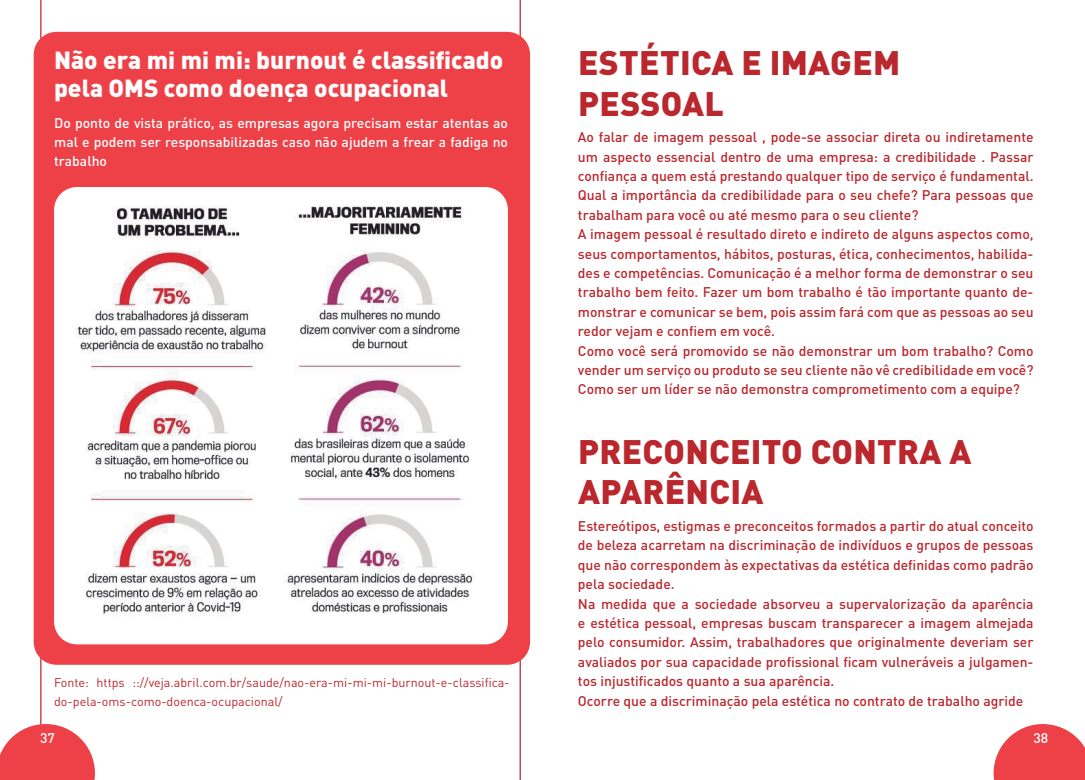
<style>
.page{position:relative;width:1085px;height:780px;background:#fff}
.page>*{position:absolute;margin:0;border:0;box-sizing:border-box;transform-origin:0 0}
.t1{font:900 33.62px/40.4px "DIN Pro";letter-spacing:.01em;color:#ba272d}
.t2{font:900 24.5px/27.8px "DIN Pro";color:#fff}
.t3{font:500 13.88px/19.4px "DIN Pro";color:#ba272d}
.t4{font:500 13.88px/19.4px "DIN Pro";color:#fff;text-align:justify}
.t5{font:12.5px/19.4px "DIN Pro";color:#ba272d}
</style>
<div class="page">
<svg style="left:0;top:724px;width:95px;height:56px"></svg>
<svg style="left:993px;top:724px;width:91px;height:56px"></svg>
<div style="left:34px;top:32px;width:496px;height:632px;background:#ee4047;border-radius:23px"></div>
<div style="left:54px;top:187px;width:454px;height:457px;background:#fff;border-radius:23px"></div>
<img style="left:76px;top:206px;width:190px;height:410px">
<img style="left:283px;top:205px;width:191px;height:407px">
<h2 class="t2" style="left:54px;top:45px;width:450px">Não era mi mi mi: burnout é classificado pela OMS como doença ocupacional</h2>
<p class="t4" style="left:54px;top:112px;width:455px">Do ponto de vista prático, as empresas agora precisam estar atentas ao mal e podem ser responsabilizadas caso não ajudem a frear a fadiga no trabalho</p>
<p class="t5" style="left:54px;top:672px;width:457px">Fonte: https :://veja.abril.com.br/saude/nao-era-mi-mi-mi-burnout-e-classifica&shy;do-pela-oms-como-doenca-ocupacional/</p>
<h1 class="t1" style="left:578px;top:42px;width:324px">ESTÉTICA E IMAGEM<br>PESSOAL</h1>
<p class="t3" style="left:578px;top:127px;width:457px">Ao falar de imagem pessoal , pode-se associar direta ou indiretamente um aspecto essencial dentro de uma empresa: a credibilidade . Passar confiança a quem está prestando qualquer tipo de serviço é fundamental.<br>Qual a importância da credibilidade para o seu chefe? Para pessoas que trabalham para você ou até mesmo para o seu cliente?<br>A imagem pessoal é resultado direto e indireto de alguns aspectos como, seus comportamentos, hábitos, posturas, ética, conhecimentos, habilida&shy;des e competências. Comunicação é a melhor forma de demonstrar o seu trabalho bem feito. Fazer um bom trabalho é tão importante quanto de&shy;monstrar e comunicar se bem, pois assim fará com que as pessoas ao seu redor vejam e confiem em você.<br>Como você será promovido se não demonstrar um bom trabalho? Como vender um serviço ou produto se seu cliente não vê credibilidade em você?<br>Como ser um líder se não demonstra comprometimento com a equipe?</p>
<h1 class="t1" style="left:578px;top:430px;width:394px">PRECONCEITO CONTRA A<br>APARÊNCIA</h1>
<p class="t3" style="left:578px;top:515px;width:457px">Estereótipos, estigmas e preconceitos formados a partir do atual conceito de beleza acarretam na discriminação de indivíduos e grupos de pessoas que não correspondem às expectativas da estética definidas como padrão pela sociedade.<br>Na medida que a sociedade absorveu a supervalorização da aparência e estética pessoal, empresas buscam transparecer a imagem almejada pelo consumidor. Assim, trabalhadores que originalmente deveriam ser avaliados por sua capacidade profissional ficam vulneráveis a julgamen&shy;tos injustificados quanto a sua aparência.<br>Ocorre que a discriminação pela estética no contrato de trabalho agride</p>
<p class="t4" style="left:40px;top:727px;width:16px">37</p>
<p class="t4" style="left:1033px;top:727px;width:16px">38</p>
</div>
